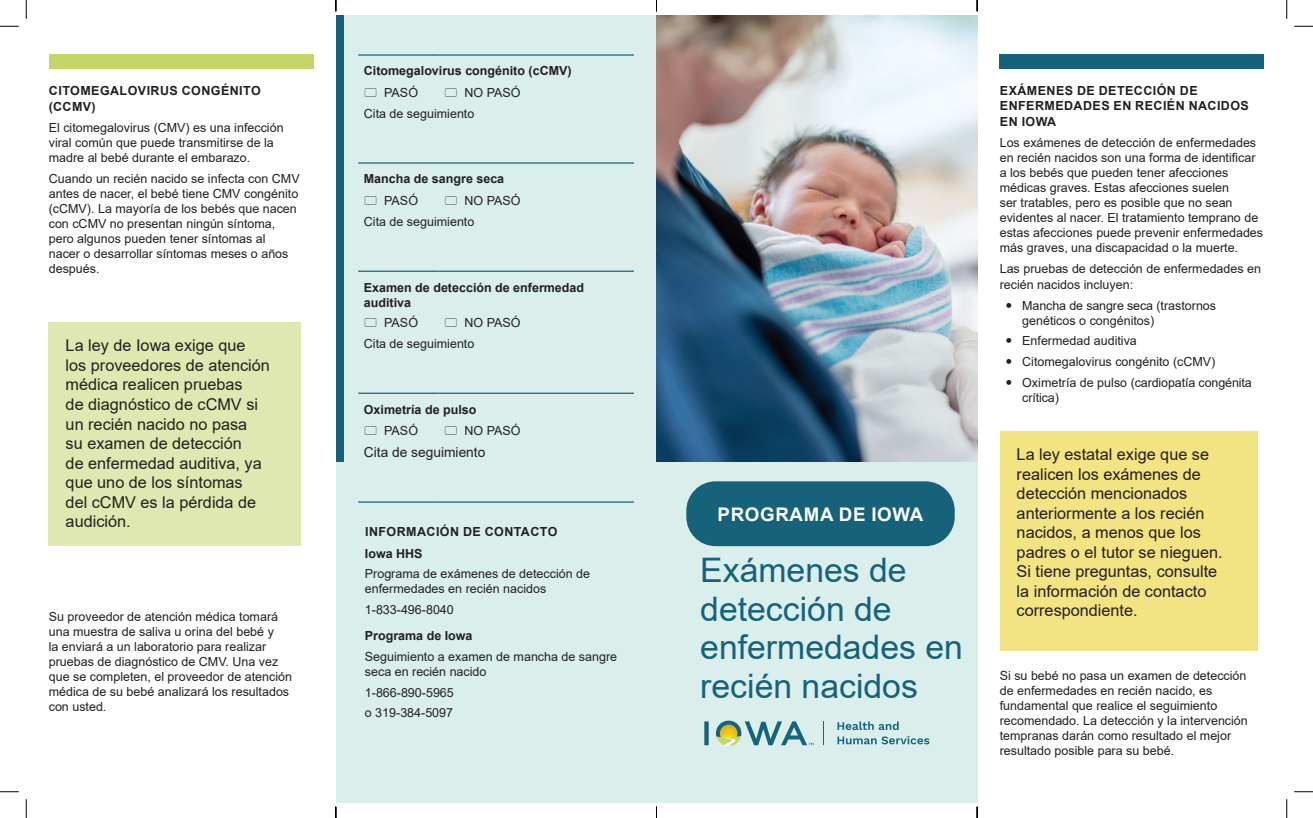
<style>
.page{position:relative;width:1313px;height:818px;background:#fff}
.page>*{position:absolute;margin:0;border:0;box-sizing:border-box;transform-origin:0 0}
.t1{font:33.75px/38.8px "Arial";color:#15627a}
.Text{font:700 18.75px "Arial";letter-spacing:.035em;color:#fff}
.Text-2{font:16.25px/19.5px "Arial";color:#231f20}
.Text-3{font:13.75px "Arial";color:#231f20}
.Text-4{font:12.5px/15px "Arial";color:#231f20}
.HH_2{font:700 12.5px/15px "Arial";color:#231f20}
.HH1{font:700 12.5px/15px "Arial";letter-spacing:.035em;color:#231f20}
</style>
<div class="page">
<div style="left:999px;top:431px;width:258px;height:219px;background:#f2e383"></div>
<div style="left:49px;top:323px;width:252px;height:223px;background:#e0e8b1"></div>
<div style="left:336px;top:15px;width:641px;height:787px;background:#daefeb"></div>
<div style="left:336px;top:15px;width:7px;height:446px;background:#15627a"></div>
<img style="left:656px;top:15px;width:321px;height:446px">
<div style="left:49px;top:54px;width:264px;height:15px;background:#c5d568"></div>
<div style="left:999px;top:54px;width:265px;height:15px;background:#15627a"></div>
<svg style="left:704px;top:721px;width:4px;height:24px"></svg>
<svg style="left:716px;top:720px;width:97px;height:26px"></svg>
<svg style="left:823px;top:721px;width:1px;height:24px"></svg>
<svg style="left:837px;top:721px;width:92px;height:23px"></svg>
<div style="left:686px;top:481px;width:268px;height:65px;background:#15627a;border-radius:29px"></div>
<hr style="left:358px;top:54px;width:80px;height:2px;background:#15627a">
<hr style="left:438px;top:54px;width:196px;height:2px;background:#15627a">
<hr style="left:358px;top:162px;width:80px;height:2px;background:#15627a">
<hr style="left:438px;top:162px;width:196px;height:2px;background:#15627a">
<hr style="left:358px;top:270px;width:80px;height:2px;background:#15627a">
<hr style="left:438px;top:270px;width:196px;height:2px;background:#15627a">
<hr style="left:358px;top:392px;width:80px;height:2px;background:#15627a">
<hr style="left:438px;top:392px;width:196px;height:2px;background:#15627a">
<hr style="left:358px;top:501px;width:80px;height:1px;background:#15627a">
<hr style="left:438px;top:501px;width:196px;height:1px;background:#15627a">
<svg style="left:0;top:25px;width:19px;height:2px"></svg>
<svg style="left:1294px;top:25px;width:18px;height:2px"></svg>
<svg style="left:0;top:791px;width:19px;height:1px"></svg>
<svg style="left:1294px;top:791px;width:18px;height:1px"></svg>
<svg style="left:25px;top:0;width:2px;height:19px"></svg>
<svg style="left:25px;top:799px;width:2px;height:19px"></svg>
<svg style="left:1286px;top:0;width:1px;height:19px"></svg>
<svg style="left:1286px;top:799px;width:1px;height:19px"></svg>
<svg style="left:335px;top:806px;width:1px;height:12px"></svg>
<svg style="left:656px;top:806px;width:1px;height:12px"></svg>
<svg style="left:976px;top:0;width:2px;height:11px"></svg>
<svg style="left:976px;top:806px;width:2px;height:12px"></svg>
<p class="HH1" style="left:49px;top:82px;width:213px;line-height:16.5px">CITOMEGALOVIRUS CONGÉNITO (CCMV)</p>
<p class="Text-4" style="left:49px;top:120px;width:236px">El citomegalovirus (CMV) es una infección viral común que puede transmitirse de la madre al bebé durante el embarazo.</p>
<p class="Text-4" style="left:49px;top:170px;width:252px">Cuando un recién nacido se infecta con CMV antes de nacer, el bebé tiene CMV congénito (cCMV). La mayoría de los bebés que nacen con cCMV no presentan ningún síntoma, pero algunos pueden tener síntomas al nacer o desarrollar síntomas meses o años después.</p>
<p class="Text-2" style="left:66px;top:336px;width:206px">La ley de Iowa exige que los proveedores de atención médica realicen pruebas<br>de diagnóstico de cCMV si un recién nacido no pasa<br>su examen de detección<br>de enfermedad auditiva, ya que uno de los síntomas<br>del cCMV es la pérdida de audición.</p>
<p class="Text-4" style="left:49px;top:609px;width:245px">Su proveedor de atención médica tomará una muestra de saliva u orina del bebé y<br>la enviará a un laboratorio para realizar pruebas de diagnóstico de CMV. Una vez que se completen, el proveedor de atención médica de su bebé analizará los resultados con usted.</p>
<p class="HH_2" style="left:364px;top:64px;width:209px">Citomegalovirus congénito (cCMV)</p>
<p class="Text-4" style="left:384px;top:85px;width:35px">PASÓ</p>
<p class="Text-4" style="left:464px;top:85px;width:58px">NO PASÓ</p>
<p class="Text-4" style="left:364px;top:106px;width:112px">Cita de seguimiento</p>
<p class="HH_2" style="left:364px;top:172px;width:142px">Mancha de sangre seca</p>
<p class="Text-4" style="left:384px;top:193px;width:35px">PASÓ</p>
<p class="Text-4" style="left:464px;top:193px;width:58px">NO PASÓ</p>
<p class="Text-4" style="left:364px;top:214px;width:112px">Cita de seguimiento</p>
<p class="HH_2" style="left:364px;top:280px;width:222px">Examen de detección de enfermedad auditiva</p>
<p class="Text-4" style="left:384px;top:315px;width:35px">PASÓ</p>
<p class="Text-4" style="left:464px;top:315px;width:58px">NO PASÓ</p>
<p class="Text-4" style="left:364px;top:336px;width:112px">Cita de seguimiento</p>
<p class="HH_2" style="left:364px;top:402px;width:114px">Oximetría de pulso</p>
<p class="Text-4" style="left:384px;top:423px;width:35px">PASÓ</p>
<p class="Text-4" style="left:464px;top:423px;width:58px">NO PASÓ</p>
<p class="Text-3" style="left:364px;top:442px;width:123px">Cita de seguimiento</p>
<p class="HH1" style="left:365px;top:523px;width:194px">INFORMACIÓN DE CONTACTO</p>
<p class="HH_2" style="left:365px;top:546px;width:59px">Iowa HHS</p>
<p class="Text-4" style="left:365px;top:566px;width:227px">Programa de exámenes de detección de enfermedades en recién nacidos</p>
<p class="Text-4" style="left:365px;top:602px;width:90px">1-833-496-8040</p>
<p class="HH_2" style="left:365px;top:628px;width:109px">Programa de Iowa</p>
<p class="Text-4" style="left:365px;top:649px;width:254px">Seguimiento a examen de mancha de sangre seca en recién nacido</p>
<p class="Text-4" style="left:365px;top:684px;width:90px">1-866-890-5965</p>
<p class="Text-4" style="left:365px;top:705px;width:90px">o 319-384-5097</p>
<p class="Text" style="left:717px;top:500px;width:207px">PROGRAMA DE IOWA</p>
<p class="t1" style="left:700px;top:550px;width:264px">Exámenes de detección de enfermedades en recién nacidos</p>
<p class="HH1" style="left:1000px;top:83px;width:250px">EXÁMENES DE DETECCIÓN DE<br>ENFERMEDADES EN RECIÉN NACIDOS</p>
<p class="HH1" style="left:1000px;top:114px;width:58px">EN IOWA</p>
<p class="Text-4" style="left:999px;top:135px;width:265px">Los exámenes de detección de enfermedades en recién nacidos son una forma de identificar a los bebés que pueden tener afecciones médicas graves. Estas afecciones suelen<br>ser tratables, pero es posible que no sean evidentes al nacer. El tratamiento temprano de estas afecciones puede prevenir enfermedades más graves, una discapacidad o la muerte.</p>
<p class="Text-4" style="left:999px;top:260px;width:263px;line-height:16.5px">Las pruebas de detección de enfermedades en recién nacidos incluyen:</p>
<p class="Text-4" style="left:1022px;top:298px;width:195px">Mancha de sangre seca (trastornos genéticos o congénitos)</p>
<p class="Text-4" style="left:1022px;top:333px;width:116px">Enfermedad auditiva</p>
<p class="Text-4" style="left:1022px;top:354px;width:195px">Citomegalovirus congénito (cCMV)</p>
<p class="Text-4" style="left:1022px;top:374px;width:231px">Oximetría de pulso (cardiopatía congénita crítica)</p>
<p class="Text-2" style="left:1016px;top:444px;width:207px">La ley estatal exige que se realicen los exámenes de detección mencionados anteriormente a los recién nacidos, a menos que los padres o el tutor se nieguen.<br>Si tiene preguntas, consulte la información de contacto correspondiente.</p>
<p class="Text-4" style="left:999px;top:668px;width:250px">Si su bebé no pasa un examen de detección de enfermedades en recién nacido, es fundamental que realice el seguimiento recomendado. La detección y la intervención tempranas darán como resultado el mejor resultado posible para su bebé.</p>
</div>
